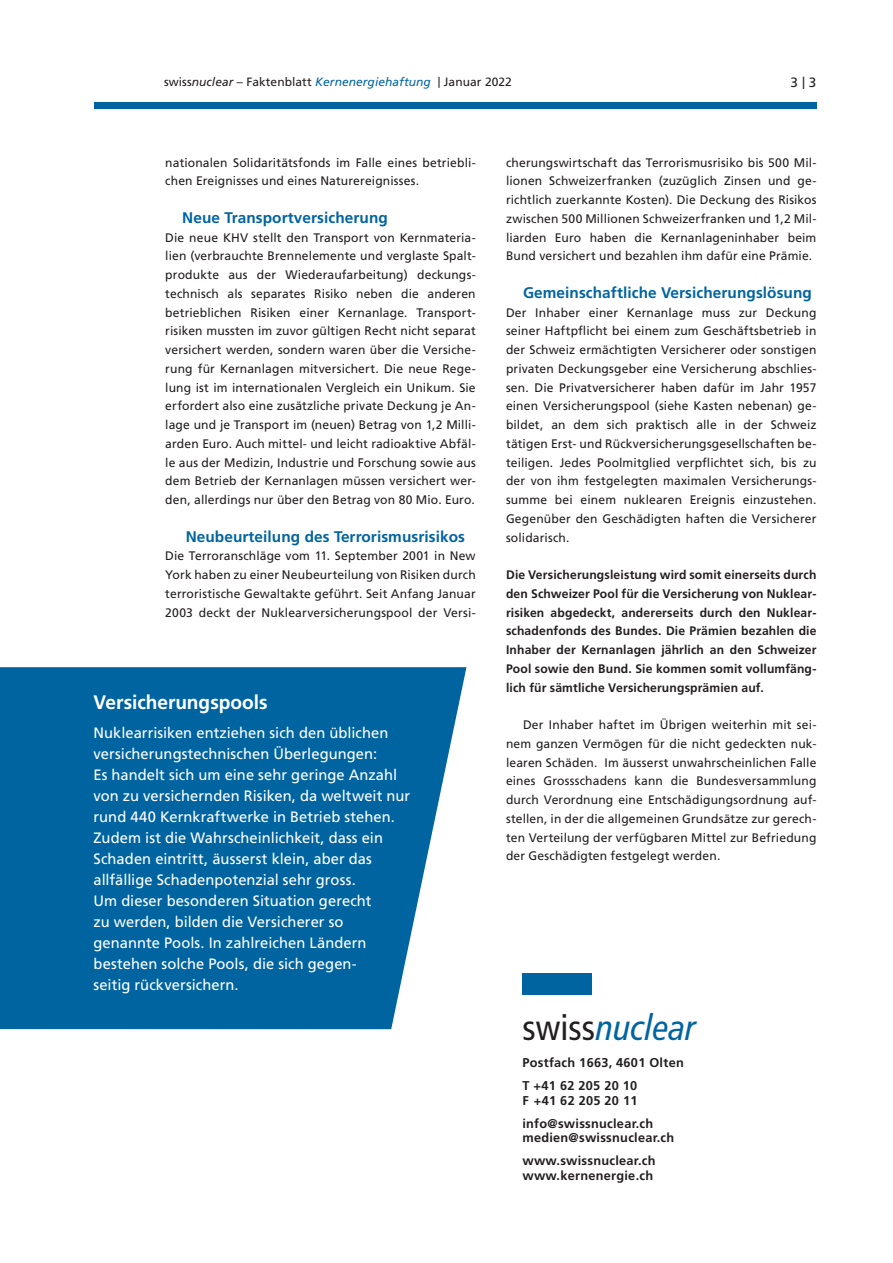
<style>
.page{position:relative;width:893px;height:1263px;background:#fff}
.page>*{position:absolute;margin:0;border:0;box-sizing:border-box;transform-origin:0 0}
.t1{font:italic condensed 36px "Frutiger LT Pro";color:#0064a1}
.t2{font:700 19.5px "Frutiger LT Std";letter-spacing:-.005em;color:#fff}
.t3{font:700 15.3px "Frutiger LT Std";letter-spacing:.005em;color:#0064a1}
.t4{font:15px/21px "Frutiger LT Std";color:#fff}
.t5{font:13.5px "Frutiger LT Std";color:#231f20}
.t6{font:700 12.75px/23.2px "Frutiger LT Std";letter-spacing:.02em;color:#231f20}
.t7{font:12.3px/18.8px "Frutiger LT Std";letter-spacing:.01em;color:#231f20;text-align:justify}
.t8{font:700 12.3px/18.8px "Frutiger LT Std";letter-spacing:.015em;color:#231f20;text-align:justify}
.t9{font:12px "Frutiger LT Std";letter-spacing:.005em;color:#231f20}
.s1{font-style:italic}
.s2{font-style:italic;color:#0064a1}
.s3{font-family:"Antenna";font-stretch:extra-condensed}
.s4{font-family:"Frutiger LT Std";font-style:normal;color:#231f20}
</style>
<div class="page">
<div style="left:94px;top:102px;width:722px;height:6px;background:#0064a1"></div>
<svg style="left:0;top:667px;width:466px;height:362px;background:#1470a8"></svg>
<div style="left:522px;top:973px;width:70px;height:21px;background:#0064a1"></div>
<p class="t9" style="left:164px;top:75px;width:349px">swiss<span class="s1">nuclear</span> – Faktenblatt <span class="s2">Kernenergiehaftung</span> <span class="s3">|</span> Januar 2022</p>
<p class="t5" style="left:791px;top:75px;width:27px">3 <span class="s3">|</span> 3</p>
<p class="t7" style="left:165px;top:153px;width:312px">nationalen Solidaritätsfonds im Falle eines betriebli&shy;chen Ereignisses und eines Naturereignisses.</p>
<p class="t3" style="left:182px;top:208px;width:207px">Neue Transportversicherung</p>
<p class="t7" style="left:165px;top:228px;width:312px">Die neue KHV stellt den Transport von Kernmateria&shy;lien (verbrauchte Brennelemente und verglaste Spalt&shy;produkte aus der Wiederaufarbeitung) deckungs&shy;technisch als separates Risiko neben die anderen betrieblichen Risiken einer Kernanlage. Transport&shy;risiken mussten im zuvor gültigen Recht nicht separat versichert werden, sondern waren über die Versiche&shy;rung für Kernanlagen mitversichert. Die neue Rege&shy;lung ist im internationalen Vergleich ein Unikum. Sie erfordert also eine zusätzliche private Deckung je An&shy;lage und je Transport im (neuen) Betrag von 1,2 Milli&shy;arden Euro. Auch mittel- und leicht radioaktive Abfäl&shy;le aus der Medizin, Industrie und Forschung sowie aus dem Betrieb der Kernanlagen müssen versichert wer&shy;den, allerdings nur über den Betrag von 80 Mio. Euro.</p>
<p class="t3" style="left:186px;top:527px;width:281px">Neubeurteilung des Terrorismusrisikos</p>
<p class="t7" style="left:165px;top:547px;width:312px">Die Terroranschläge vom 11. September 2001 in New York haben zu einer Neubeurteilung von Risiken durch terroristische Gewaltakte geführt. Seit Anfang Januar 2003 deckt der Nuklearversicherungspool der Versi-</p>
<h2 class="t2" style="left:94px;top:690px;width:176px">Versicherungspools</h2>
<p class="t4" style="left:94px;top:723px;width:318px">Nuklearrisiken entziehen sich den üblichen versicherungstechnischen Überlegungen:<br>Es handelt sich um eine sehr geringe Anzahl von zu versichernden Risiken, da weltweit nur rund 440 Kernkraftwerke in Betrieb stehen.<br>Zudem ist die Wahrscheinlichkeit, dass ein Schaden eintritt, äusserst klein, aber das allfällige Schadenpotenzial sehr gross.<br>Um dieser besonderen Situation gerecht<br>zu werden, bilden die Versicherer so genannte Pools. In zahlreichen Ländern bestehen solche Pools, die sich gegen-<br>seitig rückversichern.</p>
<p class="t7" style="left:506px;top:153px;width:312px">cherungswirtschaft das Terrorismusrisiko bis 500 Mil&shy;lionen Schweizerfranken (zuzüglich Zinsen und ge&shy;richtlich zuerkannte Kosten). Die Deckung des Risikos zwischen 500 Millionen Schweizerfranken und 1,2 Mil&shy;liarden Euro haben die Kernanlageninhaber beim Bund versichert und bezahlen ihm dafür eine Prämie.</p>
<p class="t3" style="left:523px;top:283px;width:290px">Gemeinschaftliche Versicherungslösung</p>
<p class="t7" style="left:506px;top:303px;width:312px">Der Inhaber einer Kernanlage muss zur Deckung seiner Haftpflicht bei einem zum Geschäftsbetrieb in der Schweiz ermächtigten Versicherer oder sonstigen privaten Deckungsgeber eine Versicherung abschlies&shy;sen. Die Privatversicherer haben dafür im Jahr 1957 einen Versicherungspool (siehe Kasten nebenan) ge&shy;bildet, an dem sich praktisch alle in der Schweiz tätigen Erst- und Rückversicherungsgesellschaften be&shy;teiligen. Jedes Poolmitglied verpflichtet sich, bis zu der von ihm festgelegten maximalen Versicherungs&shy;summe bei einem nuklearen Ereignis einzustehen.<br>Gegenüber den Geschädigten haften die Versicherer solidarisch.</p>
<p class="t8" style="left:506px;top:565px;width:312px">Die Versicherungsleistung wird somit einerseits durch den Schweizer Pool für die Versicherung von Nuklear&shy;risiken abgedeckt, andererseits durch den Nuklear&shy;schadenfonds des Bundes. Die Prämien bezahlen die Inhaber der Kernanlagen jährlich an den Schweizer Pool sowie den Bund. Sie kommen somit vollumfäng&shy;lich für sämtliche Versicherungsprämien auf.</p>
<p class="t7" style="left:506px;top:715px;width:312px;text-indent:17px">Der Inhaber haftet im Übrigen weiterhin mit sei&shy;nem ganzen Vermögen für die nicht gedeckten nuk&shy;learen Schäden. Im äusserst unwahrscheinlichen Falle eines Grossschadens kann die Bundesversammlung durch Verordnung eine Entschädigungsordnung auf&shy;stellen, in der die allgemeinen Grundsätze zur gerech&shy;ten Verteilung der verfügbaren Mittel zur Befriedung der Geschädigten festgelegt werden.</p>
<h1 class="t1" style="left:522px;top:1006px;width:175px"><span class="s4">swiss</span>nuclear</h1>
<p class="t6" style="left:522px;top:1051px;width:163px">Postfach 1663, 4601 Olten<br>T +41 62 205 20 10</p>
<p class="t6" style="left:522px;top:1088px;width:132px">F +41 62 205 20 11 info@swissnuclear.ch</p>
<p class="t6" style="left:522px;top:1126px;width:153px">medien@swissnuclear.ch www.swissnuclear.ch</p>
<p class="t6" style="left:522px;top:1163px;width:132px">www.kernenergie.ch</p>
</div>
